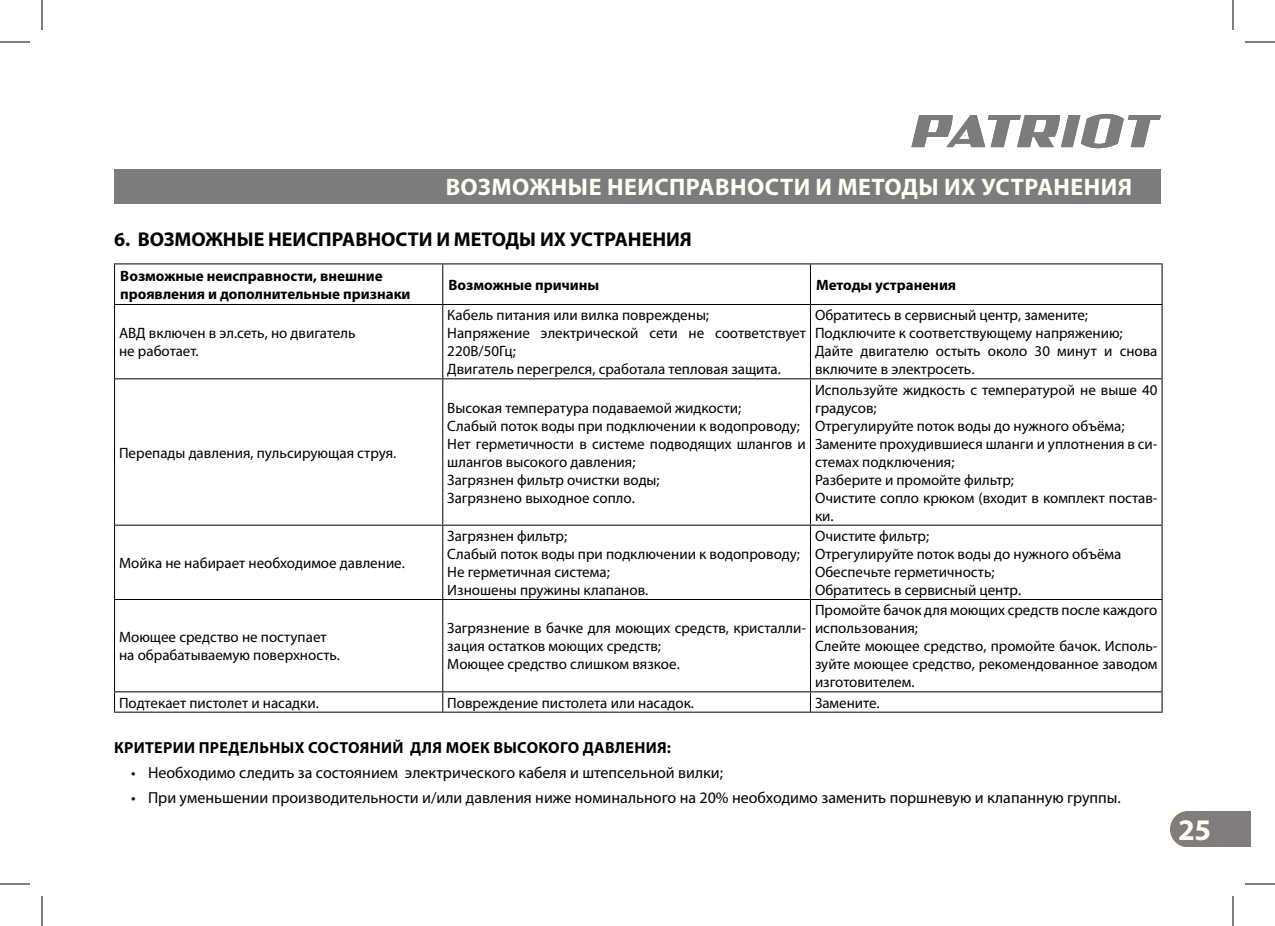
<style>
.page{position:relative;width:1275px;height:926px;background:#fff}
.page>*{position:absolute;margin:0;border:0;box-sizing:border-box;transform-origin:0 0}
.t1{font:700 30px "Myriad Pro";color:#fffff4}
.t2{font:700 24px "Myriad Pro";letter-spacing:.02em;color:#fffff4}
.t3{font:700 20px "Myriad Pro";color:#000}
.t4{font:16px "Myriad Pro";color:#000}
.t5{font:700 16px "Myriad Pro";letter-spacing:.02em;color:#000}
.t6{font:15px/18px "Myriad Pro";color:#000}
.t7{font:700 15px/18px "Myriad Pro";color:#000}
</style>
<div class="page">
<div style="left:1170px;top:812px;width:80px;height:35px;background:#817c7d"></div>
<svg style="left:911px;top:114px;width:250px;height:34px"></svg>
<div style="left:114px;top:169px;width:1047px;height:34px;background:#7c7c7c"></div>
<hr style="left:114px;top:263px;width:329px;height:1px;background:#000">
<hr style="left:114px;top:264px;width:1px;height:40px;background:#000">
<hr style="left:443px;top:263px;width:367px;height:1px;background:#000">
<hr style="left:442px;top:264px;width:1px;height:40px;background:#000">
<hr style="left:810px;top:263px;width:352px;height:1px;background:#000">
<hr style="left:810px;top:264px;width:1px;height:40px;background:#000">
<hr style="left:1161px;top:264px;width:1px;height:40px;background:#000">
<hr style="left:114px;top:304px;width:329px;height:1px;background:#000">
<hr style="left:114px;top:305px;width:1px;height:73px;background:#000">
<hr style="left:443px;top:304px;width:367px;height:1px;background:#000">
<hr style="left:442px;top:305px;width:1px;height:73px;background:#000">
<hr style="left:810px;top:304px;width:352px;height:1px;background:#000">
<hr style="left:810px;top:305px;width:1px;height:73px;background:#000">
<hr style="left:1161px;top:305px;width:1px;height:73px;background:#000">
<hr style="left:114px;top:378px;width:329px;height:1px;background:#000">
<hr style="left:114px;top:379px;width:1px;height:146px;background:#000">
<hr style="left:443px;top:378px;width:367px;height:1px;background:#000">
<hr style="left:442px;top:379px;width:1px;height:146px;background:#000">
<hr style="left:810px;top:378px;width:352px;height:1px;background:#000">
<hr style="left:810px;top:379px;width:1px;height:146px;background:#000">
<hr style="left:1161px;top:379px;width:1px;height:146px;background:#000">
<hr style="left:114px;top:525px;width:329px;height:1px;background:#000">
<hr style="left:114px;top:526px;width:1px;height:73px;background:#000">
<hr style="left:443px;top:525px;width:367px;height:1px;background:#000">
<hr style="left:442px;top:526px;width:1px;height:73px;background:#000">
<hr style="left:810px;top:525px;width:352px;height:1px;background:#000">
<hr style="left:810px;top:526px;width:1px;height:73px;background:#000">
<hr style="left:1161px;top:526px;width:1px;height:73px;background:#000">
<hr style="left:114px;top:599px;width:329px;height:1px;background:#000">
<hr style="left:114px;top:600px;width:1px;height:91px;background:#000">
<hr style="left:443px;top:599px;width:367px;height:1px;background:#000">
<hr style="left:442px;top:600px;width:1px;height:91px;background:#000">
<hr style="left:810px;top:599px;width:352px;height:1px;background:#000">
<hr style="left:810px;top:600px;width:1px;height:91px;background:#000">
<hr style="left:1161px;top:600px;width:1px;height:91px;background:#000">
<hr style="left:114px;top:691px;width:329px;height:1px;background:#000">
<svg style="left:114px;top:692px;width:1px;height:20px"></svg>
<hr style="left:443px;top:691px;width:367px;height:1px;background:#000">
<svg style="left:442px;top:692px;width:1px;height:20px"></svg>
<hr style="left:810px;top:691px;width:352px;height:1px;background:#000">
<svg style="left:810px;top:692px;width:1px;height:20px"></svg>
<svg style="left:1161px;top:692px;width:1px;height:20px"></svg>
<hr style="left:114px;top:712px;width:329px;height:1px;background:#000">
<hr style="left:443px;top:712px;width:367px;height:1px;background:#000">
<hr style="left:810px;top:712px;width:352px;height:1px;background:#000">
<hr style="left:0;top:42px;width:30px;height:1px;background:#000">
<hr style="left:1245px;top:42px;width:30px;height:1px;background:#000">
<hr style="left:0;top:884px;width:30px;height:1px;background:#000">
<hr style="left:1245px;top:884px;width:30px;height:1px;background:#000">
<hr style="left:42px;top:0;width:1px;height:30px;background:#000">
<hr style="left:42px;top:896px;width:1px;height:30px;background:#000">
<hr style="left:1232px;top:0;width:1px;height:30px;background:#000">
<hr style="left:1232px;top:896px;width:1px;height:30px;background:#000">
<h2 class="t2" style="left:446px;top:175px;width:688px">ВОЗМОЖНЫЕ НЕИСПРАВНОСТИ И МЕТОДЫ ИХ УСТРАНЕНИЯ</h2>
<h3 class="t3" style="left:114px;top:229px;width:579px">6. ВОЗМОЖНЫЕ НЕИСПРАВНОСТИ И МЕТОДЫ ИХ УСТРАНЕНИЯ</h3>
<p class="t7" style="left:120px;top:267px;width:292px">Возможные неисправности, внешние проявления и дополнительные признаки</p>
<p class="t7" style="left:448px;top:276px;width:152px">Возможные причины</p>
<p class="t7" style="left:816px;top:276px;width:142px">Методы устранения</p>
<p class="t6" style="left:119px;top:325px;width:238px">АВД включен в эл.сеть, но двигатель не работает.</p>
<p class="t6" style="left:447px;top:307px;width:360px">Кабель питания или вилка повреждены;<br>Напряжение электрической сети не соответствует 220В/50Гц;<br>Двигатель перегрелся, сработала тепловая защита.</p>
<p class="t6" style="left:815px;top:307px;width:344px">Обратитесь в сервисный центр, замените; Подключите к соответствующему напряжению; Дайте двигателю остыть около 30 минут и снова включите в электросеть.</p>
<p class="t6" style="left:119px;top:444px;width:279px">Перепады давления, пульсирующая струя.</p>
<p class="t6" style="left:119px;top:554px;width:287px">Мойка не набирает необходимое давление.</p>
<p class="t6" style="left:447px;top:399px;width:360px">Высокая температура подаваемой жидкости;<br>Слабый поток воды при подключении к водопроводу; Нет герметичности в системе подводящих шлангов и шлангов высокого давления;<br>Загрязнен фильтр очистки воды;<br>Загрязнено выходное сопло.</p>
<p class="t6" style="left:815px;top:381px;width:344px">Используйте жидкость с температурой не выше 40 градусов;<br>Отрегулируйте поток воды до нужного объёма;<br>Замените прохудившиеся шланги и уплотнения в си&shy;стемах подключения;<br>Разберите и промойте фильтр;<br>Очистите сопло крюком (входит в комплект постав&shy;ки.</p>
<p class="t6" style="left:447px;top:527px;width:354px">Загрязнен фильтр;<br>Слабый поток воды при подключении к водопроводу;<br>Не герметичная система;<br>Изношены пружины клапанов.</p>
<p class="t6" style="left:815px;top:527px;width:308px">Очистите фильтр;<br>Отрегулируйте поток воды до нужного объёма<br>Обеспечьте герметичность;<br>Обратитесь в сервисный центр.</p>
<p class="t6" style="left:119px;top:629px;width:222px">Моющее средство не поступает на обрабатываемую поверхность.</p>
<p class="t6" style="left:447px;top:620px;width:360px">Загрязнение в бачке для моющих средств, кристалли&shy;зация остатков моющих средств;<br>Моющее средство слишком вязкое.</p>
<p class="t6" style="left:815px;top:602px;width:344px">Промойте бачок для моющих средств после каждого использования;<br>Слейте моющее средство, промойте бачок. Исполь&shy;зуйте моющее средство, рекомендованное заводом изготовителем.</p>
<p class="t6" style="left:119px;top:694px;width:201px">Подтекает пистолет и насадки.</p>
<p class="t6" style="left:447px;top:694px;width:248px">Повреждение пистолета или насадок.</p>
<p class="t6" style="left:815px;top:694px;width:66px">Замените.</p>
<p class="t5" style="left:114px;top:739px;width:558px">КРИТЕРИИ ПРЕДЕЛЬНЫХ СОСТОЯНИЙ ДЛЯ МОЕК ВЫСОКОГО ДАВЛЕНИЯ:</p>
<p class="t4" style="left:131px;top:764px;width:593px">• Необходимо следить за состоянием электрического кабеля и штепсельной вилки;</p>
<p class="t4" style="left:131px;top:789px;width:991px">• При уменьшении производительности и/или давления ниже номинального на 20% необходимо заменить поршневую и клапанную группы.</p>
<h1 class="t1" style="left:1178px;top:815px;width:34px">25</h1>
</div>
